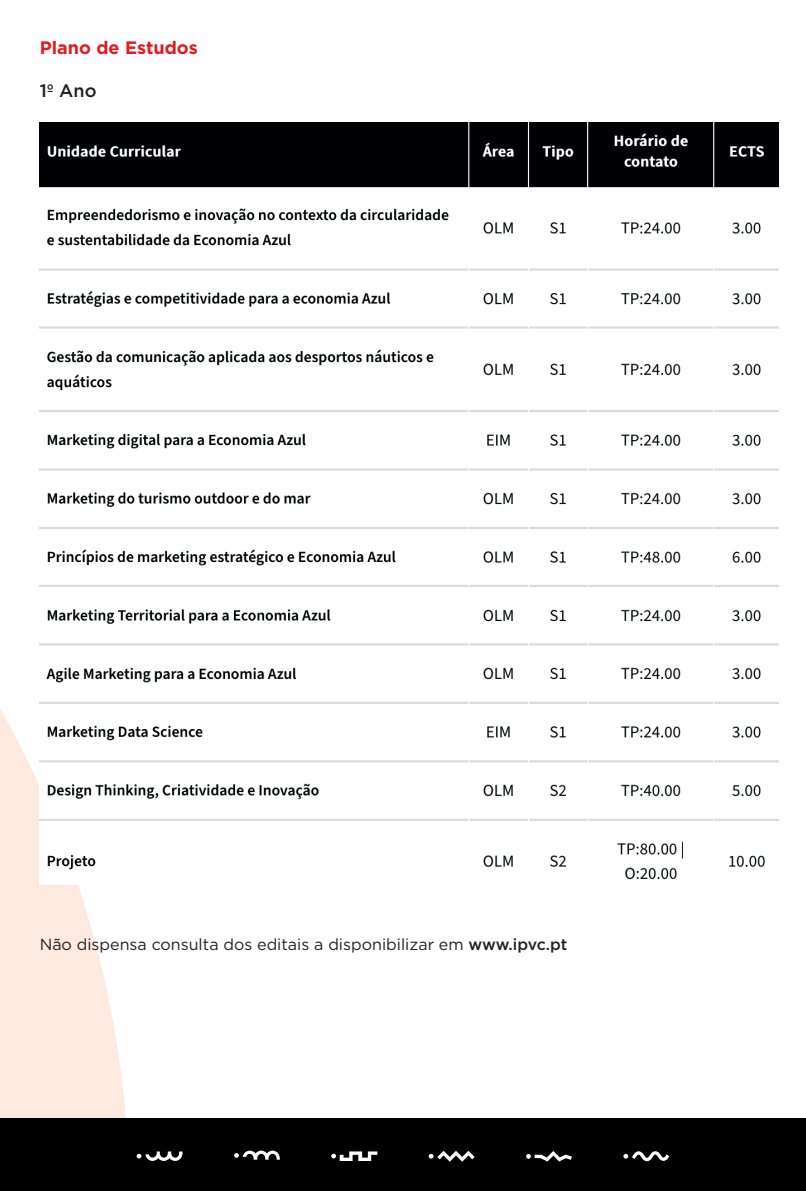
<style>
.page{position:relative;width:806px;height:1191px;background:#fff}
.page>*{position:absolute;margin:0;border:0;box-sizing:border-box;transform-origin:0 0}
.t1{font:700 18px "Gotham";color:#e21a21}
.t2{font:500 18px "Gotham";color:#231f20}
.t3{font:16px "Gotham";color:#231f20}
.s1{font-weight:500}
</style>
<div class="page">
<svg style="left:0;top:187px;width:126px;height:931px;fill:#fce9df"></svg>
<div style="left:0;top:1118px;width:805px;height:73px;background:#000001"></div>
<img style="left:40px;top:122px;width:737px;height:762px">
<svg style="left:331px;top:1151px;width:46px;height:10px"></svg>
<svg style="left:526px;top:1151px;width:45px;height:10px"></svg>
<svg style="left:428px;top:1150px;width:46px;height:11px"></svg>
<svg style="left:137px;top:1151px;width:45px;height:10px"></svg>
<svg style="left:623px;top:1151px;width:46px;height:10px"></svg>
<svg style="left:234px;top:1150px;width:46px;height:9px"></svg>
<p class="t1" style="left:40px;top:36px;width:160px">Plano de Estudos</p>
<p class="t2" style="left:40px;top:79px;width:58px">1º Ano</p>
<p class="t3" style="left:40px;top:934px;width:529px">Não dispensa consulta dos editais a disponibilizar em <span class="s1">www.ipvc.pt</span></p>
</div>
